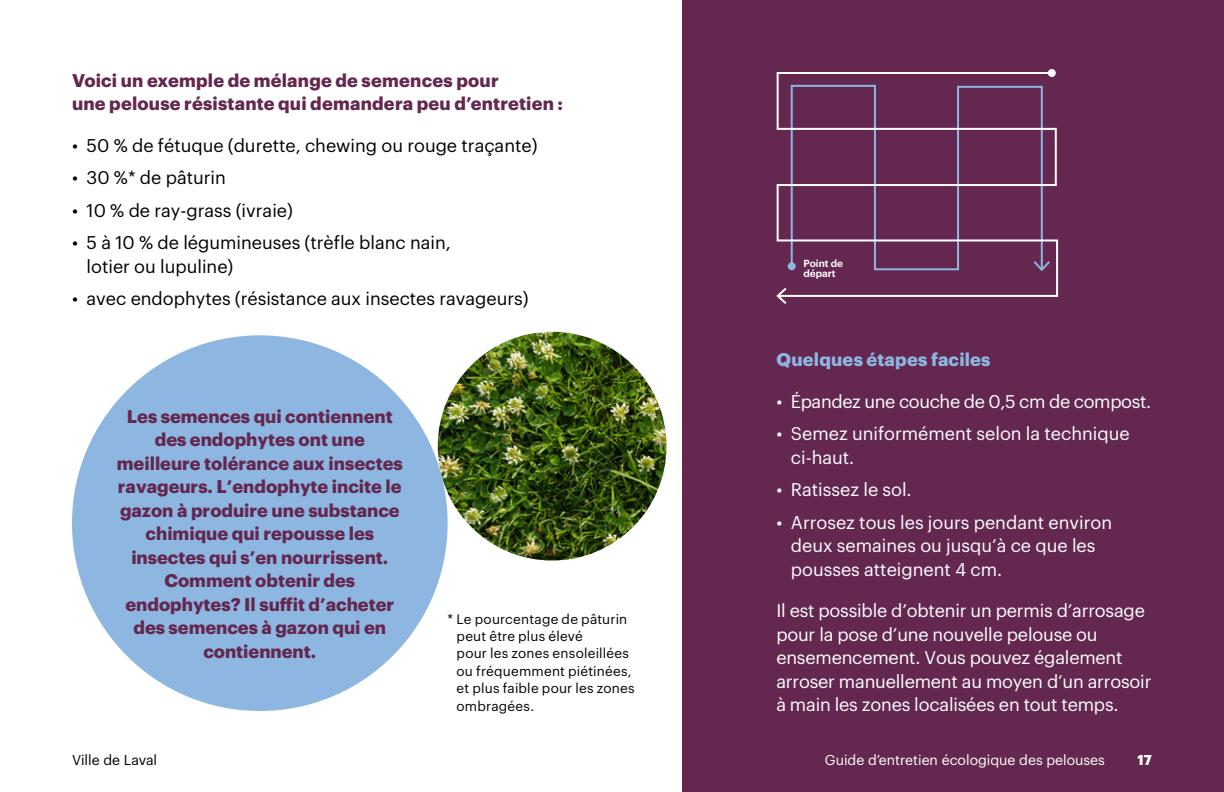
<style>
.page{position:relative;width:1224px;height:792px;background:#fff}
.page>*{position:absolute;margin:0;border:0;box-sizing:border-box;transform-origin:0 0}
.t1{font:18px/23.6px "Graphik";letter-spacing:-.01em;color:#fff}
.t2{font:700 18px/23.6px "Graphik";color:#642850}
.t3{font:18px/23.6px "Graphik";color:#000}
.t4{font:700 18px "Graphik";letter-spacing:.015em;color:#8db7e1}
.t5{font:14px "Graphik";color:#fff}
.t6{font:14px "Graphik";color:#000}
.t7{font:700 14px "Graphik";color:#fff}
.t8{font:13.6px/17.4px "Graphik";letter-spacing:.02em;color:#000}
.t9{font:600 10px/10px "Graphik";color:#fff}
</style>
<div class="page">
<div style="left:682px;top:0;width:542px;height:792px;background:#642850"></div>
<div style="left:72px;top:335px;width:376px;height:376px;background:#8db7e1;border-radius:50%"></div>
<img style="left:438px;top:332px;width:229px;height:229px;border-radius:114px">
<svg style="left:776px;top:72px;width:283px;height:225px"></svg>
<div style="left:1048px;top:69px;width:8px;height:8px;background:#fff;border-radius:50%"></div>
<svg style="left:776px;top:286px;width:13px;height:18px"></svg>
<p class="t2" style="left:72px;top:67px;width:493px">Voici un exemple de mélange de semences pour<br>une pelouse résistante qui demandera peu d’entretien :</p>
<p class="t3" style="left:72px;top:132px;width:467px">• 50 % de fétuque (durette, chewing ou rouge traçante)</p>
<p class="t3" style="left:72px;top:164px;width:155px">• 30 %* de pâturin</p>
<p class="t3" style="left:72px;top:197px;width:222px">• 10 % de ray-grass (ivraie)</p>
<p class="t3" style="left:87px;top:229px;width:366px;text-indent:-15px">• 5 à 10 % de légumineuses (trèfle blanc nain, lotier ou lupuline)</p>
<p class="t3" style="left:72px;top:285px;width:458px">• avec endophytes (résistance aux insectes ravageurs)</p>
<p class="t2" style="left:117px;top:403px;width:287px;text-align:center">Les semences qui contiennent des endophytes ont une meilleure tolérance aux insectes ravageurs. L’endophyte incite le gazon à produire une substance chimique qui repousse les insectes qui s’en nourrissent.<br>Comment obtenir des endophytes? Il suffit d’acheter des semences à gazon qui en contiennent.</p>
<p class="t6" style="left:72px;top:749px;width:87px">Ville de Laval</p>
<p class="t8" style="left:457px;top:609px;width:180px;text-indent:-9px">* Le pourcentage de pâturin peut être plus élevé<br>pour les zones ensoleillées ou fréquemment piétinées, et plus faible pour les zones ombragées.</p>
<p class="t9" style="left:803px;top:257px;width:41px">Point de départ</p>
<p class="t4" style="left:776px;top:346px;width:216px">Quelques étapes faciles</p>
<p class="t1" style="left:776px;top:388px;width:376px">• Épandez une couche de 0,5 cm de compost.</p>
<p class="t1" style="left:791px;top:420px;width:340px;text-indent:-15px">• Semez uniformément selon la technique ci-haut.</p>
<p class="t1" style="left:776px;top:476px;width:137px">• Ratissez le sol.</p>
<p class="t1" style="left:791px;top:509px;width:323px;text-indent:-15px">• Arrosez tous les jours pendant environ deux semaines ou jusqu’à ce que les pousses atteignent 4 cm.</p>
<p class="t1" style="left:776px;top:597px;width:377px">Il est possible d’obtenir un permis d’arrosage pour la pose d’une nouvelle pelouse ou ensemencement. Vous pouvez également arroser manuellement au moyen d’un arrosoir à main les zones localisées en tout temps.</p>
<p class="t5" style="left:825px;top:749px;width:282px">Guide d’entretien écologique des pelouses</p>
<p class="t7" style="left:1138px;top:749px;width:16px">17</p>
</div>
